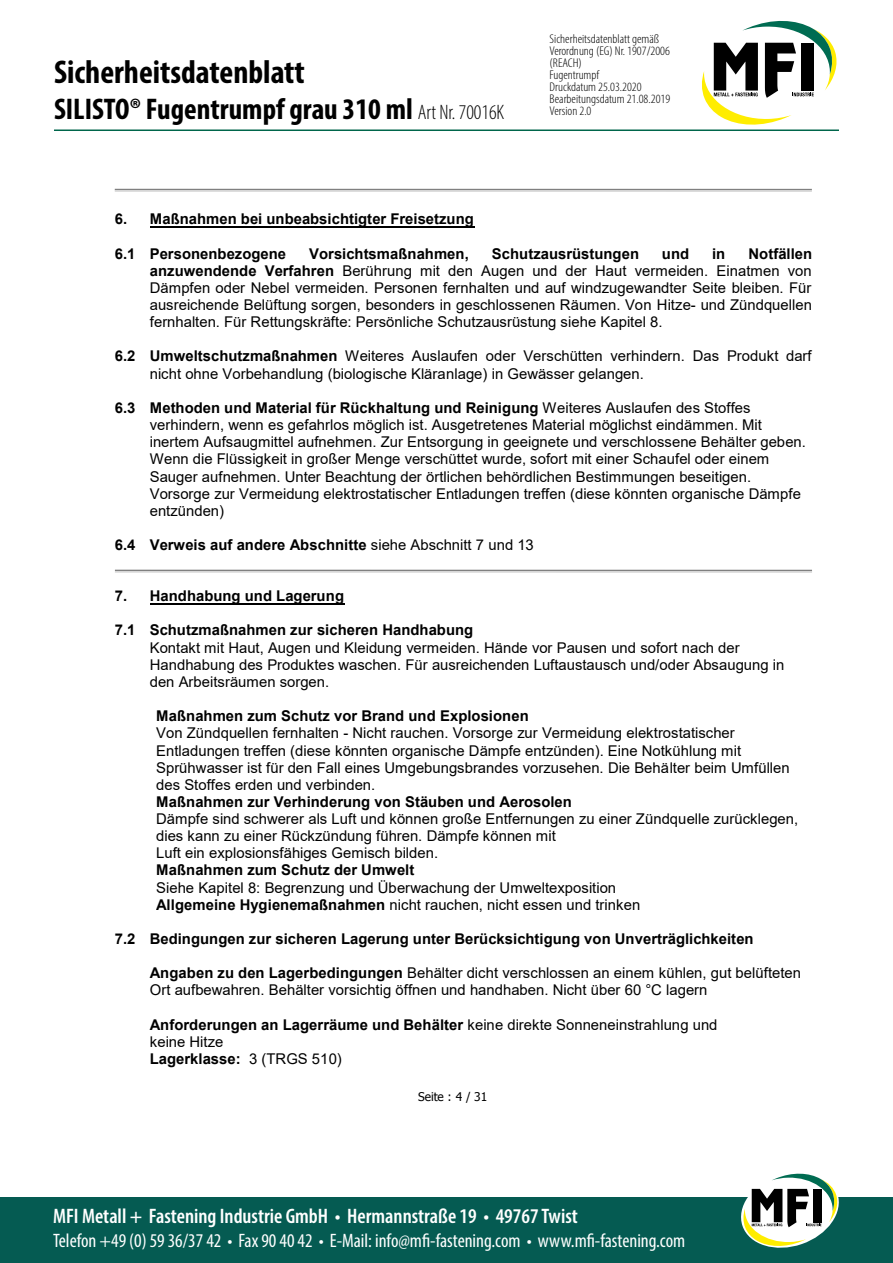
<style>
.page{position:relative;width:893px;height:1263px;background:#fff}
.page>*{position:absolute;margin:0;border:0;box-sizing:border-box;transform-origin:0 0}
.t1{font:700 condensed 33px "Myriad Pro";color:#000}
.t2{font:700 condensed 30px "Myriad Pro";color:#000}
.t3{font:600 condensed 21px "Myriad Pro";color:#fff}
.t4{font:condensed 19.5px "Myriad Pro";color:#fff}
.t5{font:14.85px/17.1px "Arial";color:#000}
.t6{font:700 14.85px/17.1px "Arial";color:#000}
.t7{font:300 condensed 12.75px/12px "Myriad Pro";color:#000;scale:1.06 1}
.t8{font:12px "Tahoma";letter-spacing:-.005em;color:#000}
.s1{font-weight:300;font-size:21px}
.s2{font-weight:700}
.s3{font-weight:400}
</style>
<div class="page">
<hr style="left:54px;top:129px;width:785px;height:2px;background:#00664b">
<svg style="left:702px;top:20px;width:135px;height:105px"></svg>
<div style="left:0;top:1197px;width:893px;height:66px;background:#055b52"></div>
<svg style="left:741px;top:1173px;width:98px;height:75px"></svg>
<hr style="left:150px;top:226px;width:324px;height:2px;background:#000">
<hr style="left:150px;top:603px;width:194px;height:1px;background:#000">
<hr style="left:115px;top:570px;width:697px;height:1px;background:#808080">
<hr style="left:115px;top:571px;width:697px;height:2px;background:#d4d4d4">
<hr style="left:115px;top:189px;width:697px;height:1px;background:#808080">
<hr style="left:115px;top:190px;width:697px;height:2px;background:#d4d4d4">
<h1 class="t1" style="left:54px;top:51px;width:252px">Sicherheitsdatenblatt</h1>
<h2 class="t2" style="left:54px;top:90px;width:452px">SILISTO® Fugentrumpf grau 310 ml <span class="s1">Art Nr. 70016K</span></h2>
<p class="t6" style="left:115px;top:62px;width:169px">Erstellt am: 12.09.2012<br>Überarbeitet:29.03.2019<br>Gültig ab: 29.03.2019<br>Version: 01/2019</p>
<p class="t6" style="left:294px;top:113px;width:173px">Ersetzt Version: 01/2018</p>
<p class="t7" style="left:550px;top:33px;width:115px">Sicherheitsdatenblatt gemäß<br>Verordnung (EG) Nr. 1907/2006 (REACH)<br>Fugentrumpf<br>Druckdatum 25.03.2020<br>Bearbeitungsdatum 21.08.2019<br>Version 2.0</p>
<p class="t6" style="left:115px;top:211px;width:360px">6. Maßnahmen bei unbeabsichtigter Freisetzung</p>
<p class="t6" style="left:115px;top:245px;width:173px">6.1 Personenbezogene</p>
<p class="t6" style="left:309px;top:245px;width:161px">Vorsichtsmaßnahmen,</p>
<p class="t6" style="left:492px;top:245px;width:149px">Schutzausrüstungen</p>
<p class="t6" style="left:662px;top:245px;width:29px">und</p>
<p class="t6" style="left:712px;top:245px;width:15px">in</p>
<p class="t5" style="left:150px;top:245px;width:664px;text-align:justify;text-indent:599px"><span class="s2">Notfällen anzuwendende Verfahren</span> Berührung mit den Augen und der Haut vermeiden. Einatmen von Dämpfen oder Nebel vermeiden. Personen fernhalten und auf windzugewandter Seite bleiben. Für ausreichende Belüftung sorgen, besonders in geschlossenen Räumen. Von Hitze- und Zündquellen fernhalten. Für Rettungskräfte: Persönliche Schutzausrüstung siehe Kapitel 8.</p>
<p class="t6" style="left:115px;top:348px;width:22px">6.2</p>
<p class="t5" style="left:150px;top:347px;width:663px"><span class="s2">Umweltschutzmaßnahmen</span> Weiteres Auslaufen oder Verschütten verhindern. Das Produkt darf nicht ohne Vorbehandlung (biologische Kläranlage) in Gewässer gelangen.</p>
<p class="t5" style="left:150px;top:399px;width:657px;text-indent:-35px"><span class="s2">6.3 Methoden und Material für Rückhaltung und Reinigung</span> Weiteres Auslaufen des Stoffes verhindern, wenn es gefahrlos möglich ist. Ausgetretenes Material möglichst eindämmen. Mit inertem Aufsaugmittel aufnehmen. Zur Entsorgung in geeignete und verschlossene Behälter geben.<br>Wenn die Flüssigkeit in großer Menge verschüttet wurde, sofort mit einer Schaufel oder einem Sauger aufnehmen. Unter Beachtung der örtlichen behördlichen Bestimmungen beseitigen.<br>Vorsorge zur Vermeidung elektrostatischer Entladungen treffen (diese könnten organische Dämpfe entzünden)</p>
<p class="t6" style="left:115px;top:536px;width:420px">6.4 Verweis auf andere Abschnitte <span class="s3">siehe Abschnitt 7 und 13</span></p>
<p class="t6" style="left:115px;top:587px;width:231px">7. Handhabung und Lagerung</p>
<p class="t6" style="left:115px;top:622px;width:360px">7.1 Schutzmaßnahmen zur sicheren Handhabung</p>
<p class="t5" style="left:150px;top:639px;width:636px">Kontakt mit Haut, Augen und Kleidung vermeiden. Hände vor Pausen und sofort nach der<br>Handhabung des Produktes waschen. Für ausreichenden Luftaustausch und/oder Absaugung in den Arbeitsräumen sorgen.</p>
<p class="t6" style="left:156px;top:707px;width:374px">Maßnahmen zum Schutz vor Brand und Explosionen</p>
<p class="t5" style="left:156px;top:725px;width:635px">Von Zündquellen fernhalten - Nicht rauchen. Vorsorge zur Vermeidung elektrostatischer Entladungen treffen (diese könnten organische Dämpfe entzünden). Eine Notkühlung mit Sprühwasser ist für den Fall eines Umgebungsbrandes vorzusehen. Die Behälter beim Umfüllen des Stoffes erden und verbinden.</p>
<p class="t6" style="left:156px;top:793px;width:417px">Maßnahmen zur Verhinderung von Stäuben und Aerosolen</p>
<p class="t5" style="left:156px;top:810px;width:643px">Dämpfe sind schwerer als Luft und können große Entfernungen zu einer Zündquelle zurücklegen, dies kann zu einer Rückzündung führen. Dämpfe können mit<br>Luft ein explosionsfähiges Gemisch bilden.</p>
<p class="t6" style="left:156px;top:862px;width:260px">Maßnahmen zum Schutz der Umwelt</p>
<p class="t5" style="left:156px;top:879px;width:486px">Siehe Kapitel 8: Begrenzung und Überwachung der Umweltexposition<br><span class="s2">Allgemeine Hygienemaßnahmen</span> nicht rauchen, nicht essen und trinken</p>
<p class="t6" style="left:115px;top:930px;width:640px">7.2 Bedingungen zur sicheren Lagerung unter Berücksichtigung von Unverträglichkeiten</p>
<p class="t5" style="left:150px;top:964px;width:653px"><span class="s2">Angaben zu den Lagerbedingungen</span> Behälter dicht verschlossen an einem kühlen, gut belüfteten<br>Ort aufbewahren. Behälter vorsichtig öffnen und handhaben. Nicht über 60 °C lagern</p>
<p class="t5" style="left:150px;top:1016px;width:569px"><span class="s2">Anforderungen an Lagerräume und Behälter</span> keine direkte Sonneneinstrahlung und keine Hitze<br><span class="s2">Lagerklasse:</span> 3 (TRGS 510)</p>
<p class="t8" style="left:418px;top:1088px;width:71px">Seite : 4 / 31</p>
<h3 class="t3" style="left:53px;top:1203px;width:526px">MFI Metall + Fastening Industrie GmbH • Hermannstraße 19 • 49767 Twist</h3>
<h3 class="t4" style="left:53px;top:1228px;width:634px">Telefon +49 (0) 59 36/37 42 • Fax 90 40 42 • E-Mail: info@mfi-fastening.com • www.mfi-fastening.com</h3>
</div>
